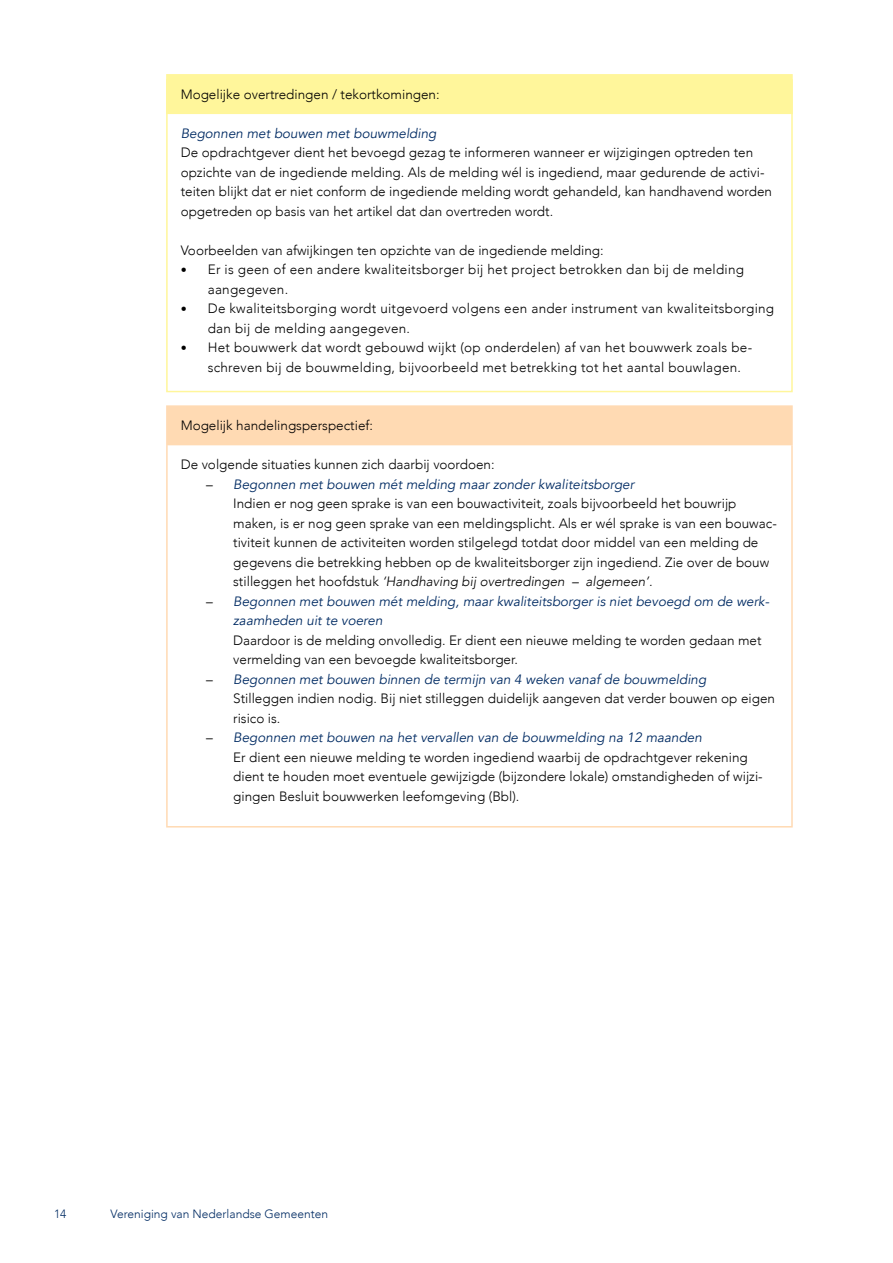
<style>
.page{position:relative;width:893px;height:1263px;background:#fff}
.page>*{position:absolute;margin:0;border:0;box-sizing:border-box;transform-origin:0 0}
.t1{font:300 13.5px/19.5px "Avenir";color:#000}
.t2{font:300 13.5px/19.5px "Avenir";letter-spacing:.02em;color:#000}
.t3{font:italic 13.5px/19.5px "Avenir";color:#002b63}
.t4{font:300 12px "Avenir";color:#002b63}
.s1{font-weight:400;font-size:12px}
.s2{font-weight:400;font-style:italic;color:#002b63}
.s3{font-style:italic}
.s4{font-weight:300;font-style:normal;color:#000}
</style>
<div class="page">
<div style="left:166px;top:74px;width:627px;height:40px;background:#fff69b"></div>
<div style="left:166px;top:405px;width:627px;height:40px;background:#ffdab3;border:2px solid #ffdab3"></div>
<div style="left:166px;top:445px;width:627px;height:382px;border:2px solid #ffdab3"></div>
<div style="left:166px;top:78px;width:627px;height:314px;border:2px solid #fff69b"></div>
<p class="t1" style="left:181px;top:84px;width:260px">Mogelijke overtredingen / tekortkomingen:</p>
<p class="t3" style="left:181px;top:123px;width:257px">Begonnen met bouwen met bouwmelding</p>
<p class="t1" style="left:181px;top:143px;width:593px">De opdrachtgever dient het bevoegd gezag te informeren wanneer er wijzigingen optreden ten opzichte van de ingediende melding. Als de melding wél is ingediend, maar gedurende de activi&shy;teiten blijkt dat er niet conform de ingediende melding wordt gehandeld, kan handhavend worden opgetreden op basis van het artikel dat dan overtreden wordt.</p>
<p class="t1" style="left:181px;top:240px;width:424px">Voorbeelden van afwijkingen ten opzichte van de ingediende melding:</p>
<p class="t2" style="left:208px;top:260px;width:538px;text-indent:-27px"><span class="s1">•</span> Er is geen of een andere kwaliteitsborger bij het project betrokken dan bij de melding aangegeven.</p>
<p class="t2" style="left:208px;top:299px;width:568px;text-indent:-27px"><span class="s1">•</span> De kwaliteitsborging wordt uitgevoerd volgens een ander instrument van kwaliteitsborging dan bij de melding aangegeven.</p>
<p class="t2" style="left:208px;top:338px;width:546px;text-indent:-27px"><span class="s1">•</span> Het bouwwerk dat wordt gebouwd wijkt (op onderdelen) af van het bouwwerk zoals be&shy;schreven bij de bouwmelding, bijvoorbeeld met betrekking tot het aantal bouwlagen.</p>
<p class="t1" style="left:181px;top:416px;width:194px">Mogelijk handelingsperspectief:</p>
<p class="t1" style="left:181px;top:455px;width:315px">De volgende situaties kunnen zich daarbij voordoen:</p>
<p class="t1" style="left:233px;top:474px;width:545px;text-indent:-27px">– <span class="s2">Begonnen met bouwen mét melding maar zonder kwaliteitsborger<br></span>Indien er nog geen sprake is van een bouwactiviteit, zoals bijvoorbeeld het bouwrijp maken, is er nog geen sprake van een meldingsplicht. Als er wél sprake is van een bouwac&shy;tiviteit kunnen de activiteiten worden stilgelegd totdat door middel van een melding de gegevens die betrekking hebben op de kwaliteitsborger zijn ingediend. Zie over de bouw stilleggen het hoofdstuk <span class="s3">‘Handhaving bij overtredingen – algemeen’.</span></p>
<p class="t3" style="left:233px;top:591px;width:537px;text-indent:-27px"><span class="s4">–</span> Begonnen met bouwen mét melding, maar kwaliteitsborger is niet bevoegd om de werk&shy;zaamheden uit te voeren</p>
<p class="t1" style="left:233px;top:630px;width:530px">Daardoor is de melding onvolledig. Er dient een nieuwe melding te worden gedaan met vermelding van een bevoegde kwaliteitsborger.</p>
<p class="t1" style="left:233px;top:669px;width:543px;text-indent:-27px">– <span class="s2">Begonnen met bouwen binnen de termijn van 4 weken vanaf de bouwmelding<br></span>Stilleggen indien nodig. Bij niet stilleggen duidelijk aangeven dat verder bouwen op eigen risico is.</p>
<p class="t1" style="left:233px;top:728px;width:531px;text-indent:-27px">– <span class="s2">Begonnen met bouwen na het vervallen van de bouwmelding na 12 maanden<br></span>Er dient een nieuwe melding te worden ingediend waarbij de opdrachtgever rekening dient te houden moet eventuele gewijzigde (bijzondere lokale) omstandigheden of wijzi&shy;gingen Besluit bouwwerken leefomgeving (Bbl).</p>
<p class="t4" style="left:54px;top:1206px;width:14px">14</p>
<p class="t4" style="left:111px;top:1206px;width:219px">Vereniging van Nederlandse Gemeenten</p>
</div>
